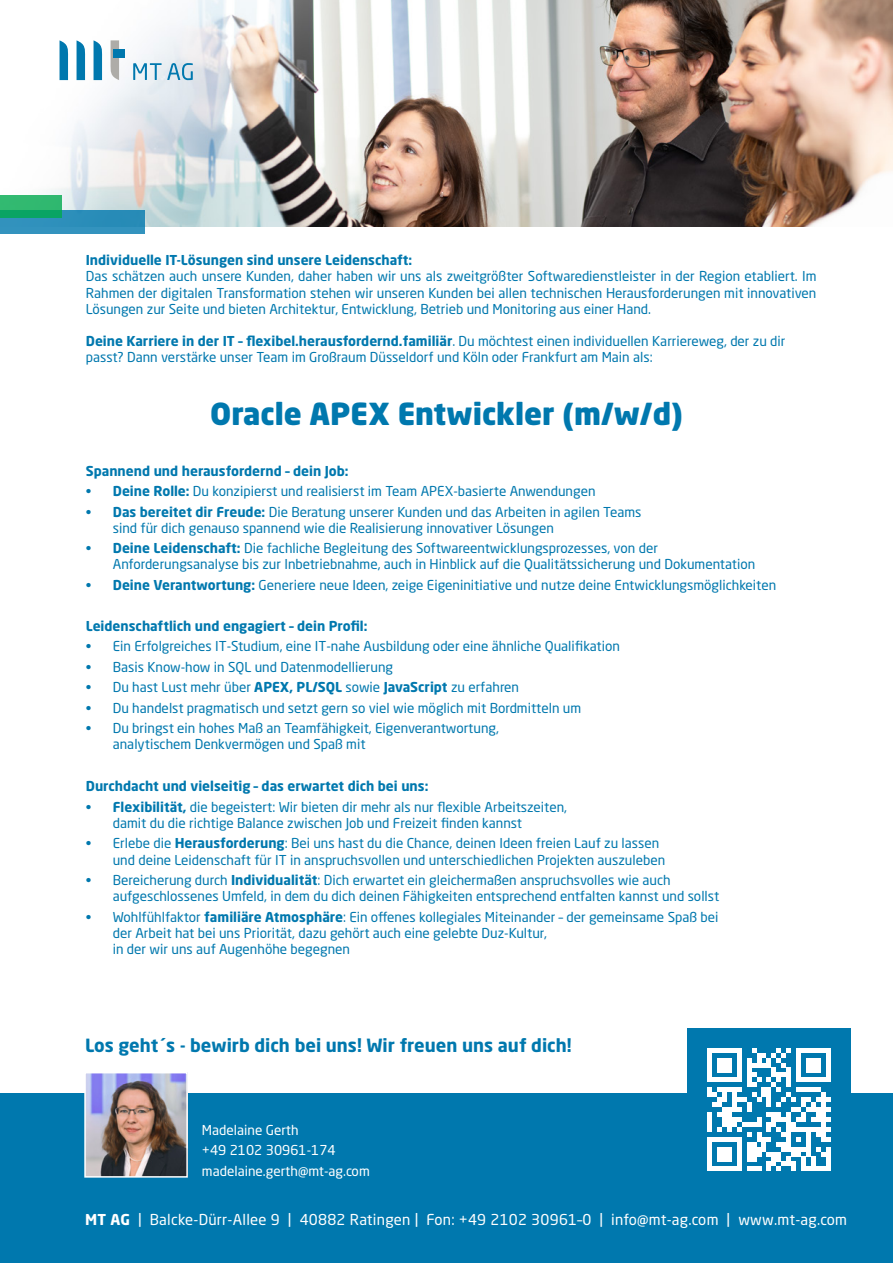
<style>
.page{position:relative;width:893px;height:1263px;background:#fff}
.page>*{position:absolute;margin:0;border:0;box-sizing:border-box;transform-origin:0 0}
.t1{font:900 30px "Neo Sans Std";color:#0078ae}
.t2{font:700 18px "Neo Sans Std";color:#0078ae}
.t3{font:14.85px "Neo Sans Std";letter-spacing:.015em;color:#fff}
.t4{font:13.5px/16.2px "Neo Sans Std";color:#0078ae}
.Aufzählung{font:700 13.5px "Neo Sans Std";color:#0078ae}
.t5{font:13.5px/20.4px "Neo Sans Std";color:#fff}
.s1{font-weight:700}
</style>
<div class="page">
<div style="left:0;top:1094px;width:893px;height:169px;background:#0078ae"></div>
<img style="left:87px;top:1075px;width:98px;height:99px">
<div style="left:84px;top:1072px;width:104px;height:105px;border:2px solid #fff"></div>
<div style="left:687px;top:1028px;width:163px;height:163px;background:#0078ae"></div>
<svg style="left:707px;top:1048px;width:124px;height:123px"></svg>
<div style="left:826px;top:1146px;width:5px;height:15px;background:#fff"></div>
<div style="left:826px;top:1161px;width:5px;height:10px;background:#fff"></div>
<img style="left:0;top:0;width:893px;height:226px">
<div style="left:0;top:210px;width:145px;height:24px;background:#2e90bb"></div>
<svg style="left:0;top:196px;width:62px;height:22px"></svg>
<svg style="left:133px;top:63px;width:60px;height:17px"></svg>
<svg style="left:60px;top:40px;width:9px;height:40px"></svg>
<svg style="left:77px;top:40px;width:9px;height:40px"></svg>
<svg style="left:94px;top:40px;width:9px;height:40px"></svg>
<svg style="left:110px;top:40px;width:9px;height:40px"></svg>
<div style="left:113px;top:49px;width:12px;height:8px;background:#0078ae"></div>
<p class="Aufzählung" style="left:86px;top:251px;width:328px">Individuelle IT-Lösungen sind unsere Leidenschaft:</p>
<p class="t4" style="left:86px;top:268px;width:732px;text-align:justify">Das schätzen auch unsere Kunden, daher haben wir uns als zweitgrößter Softwaredienstleister in der Region etabliert. Im Rahmen der digitalen Transformation stehen wir unseren Kunden bei allen technischen Herausforderungen mit innovativen Lösungen zur Seite und bieten Architektur, Entwicklung, Betrieb und Monitoring aus einer Hand.</p>
<p class="t4" style="left:86px;top:333px;width:701px"><span class="s1">Deine Karriere in der IT – flexibel.herausfordernd.familiär</span>. Du möchtest einen individuellen Karriereweg, der zu dir passt? Dann verstärke unser Team im Großraum Düsseldorf und Köln oder Frankfurt am Main als:</p>
<p class="t1" style="left:210px;top:395px;width:474px">Oracle APEX Entwickler (m/w/d)</p>
<p class="Aufzählung" style="left:86px;top:462px;width:264px">Spannend und herausfordernd – dein Job:</p>
<p class="t4" style="left:86px;top:483px;width:511px">• <span class="s1">Deine Rolle:</span> Du konzipierst und realisierst im Team APEX-basierte Anwendungen</p>
<p class="t4" style="left:113px;top:503px;width:530px;text-indent:-27px">• <span class="s1">Das bereitet dir Freude:</span> Die Beratung unserer Kunden und das Arbeiten in agilen Teams sind für dich genauso spannend wie die Realisierung innovativer Lösungen</p>
<p class="t4" style="left:113px;top:540px;width:644px;text-indent:-27px">• <span class="s1">Deine Leidenschaft:</span> Die fachliche Begleitung des Softwareentwicklungsprozesses, von der<br>Anforderungsanalyse bis zur Inbetriebnahme, auch in Hinblick auf die Qualitätssicherung und Dokumentation</p>
<p class="t4" style="left:86px;top:577px;width:692px">• <span class="s1">Deine Verantwortung:</span> Generiere neue Ideen, zeige Eigeninitiative und nutze deine Entwicklungsmöglichkeiten</p>
<p class="Aufzählung" style="left:86px;top:617px;width:283px">Leidenschaftlich und engagiert – dein Profil:</p>
<p class="t4" style="left:86px;top:638px;width:536px">• Ein Erfolgreiches IT-Studium, eine IT-nahe Ausbildung oder eine ähnliche Qualifikation</p>
<p class="t4" style="left:86px;top:658px;width:309px">• Basis Know-how in SQL und Datenmodellierung</p>
<p class="t4" style="left:86px;top:679px;width:435px">• Du hast Lust mehr über <span class="s1">APEX, PL/SQL</span> sowie <span class="s1">JavaScript</span> zu erfahren</p>
<p class="t4" style="left:86px;top:699px;width:497px">• Du handelst pragmatisch und setzt gern so viel wie möglich mit Bordmitteln um</p>
<p class="t4" style="left:113px;top:720px;width:388px;text-indent:-27px">• Du bringst ein hohes Maß an Teamfähigkeit, Eigenverantwortung, analytischem Denkvermögen und Spaß mit</p>
<p class="Aufzählung" style="left:86px;top:778px;width:344px">Durchdacht und vielseitig – das erwartet dich bei uns:</p>
<p class="t4" style="left:113px;top:798px;width:456px;text-indent:-27px">• <span class="s1">Flexibilität,</span> die begeistert: Wir bieten dir mehr als nur flexible Arbeitszeiten, damit du die richtige Balance zwischen Job und Freizeit finden kannst</p>
<p class="t4" style="left:113px;top:835px;width:554px;text-indent:-27px">• Erlebe die <span class="s1">Herausforderung</span>: Bei uns hast du die Chance, deinen Ideen freien Lauf zu lassen und deine Leidenschaft für IT in anspruchsvollen und unterschiedlichen Projekten auszuleben</p>
<p class="t4" style="left:113px;top:872px;width:608px;text-indent:-27px">• Bereicherung durch <span class="s1">Individualität</span>: Dich erwartet ein gleichermaßen anspruchsvolles wie auch aufgeschlossenes Umfeld, in dem du dich deinen Fähigkeiten entsprechend entfalten kannst und sollst</p>
<p class="t4" style="left:113px;top:908px;width:607px;text-indent:-27px">• Wohlfühlfaktor <span class="s1">familiäre Atmosphäre</span>: Ein offenes kollegiales Miteinander – der gemeinsame Spaß bei der Arbeit hat bei uns Priorität, dazu gehört auch eine gelebte Duz-Kultur,<br>in der wir uns auf Augenhöhe begegnen</p>
<h2 class="t2" style="left:85px;top:1034px;width:488px">Los geht´s - bewirb dich bei uns! Wir freuen uns auf dich!</h2>
<p class="t5" style="left:202px;top:1119px;width:169px">Madelaine Gerth<br>+49 2102 30961-174 madelaine.gerth@mt-ag.com</p>
<p class="t3" style="left:85px;top:1211px;width:764px"><span class="s1">MT AG</span> | Balcke-Dürr-Allee 9 | 40882 Ratingen | Fon: +49 2102 30961–0 | info@mt-ag.com | www.mt-ag.com</p>
</div>
